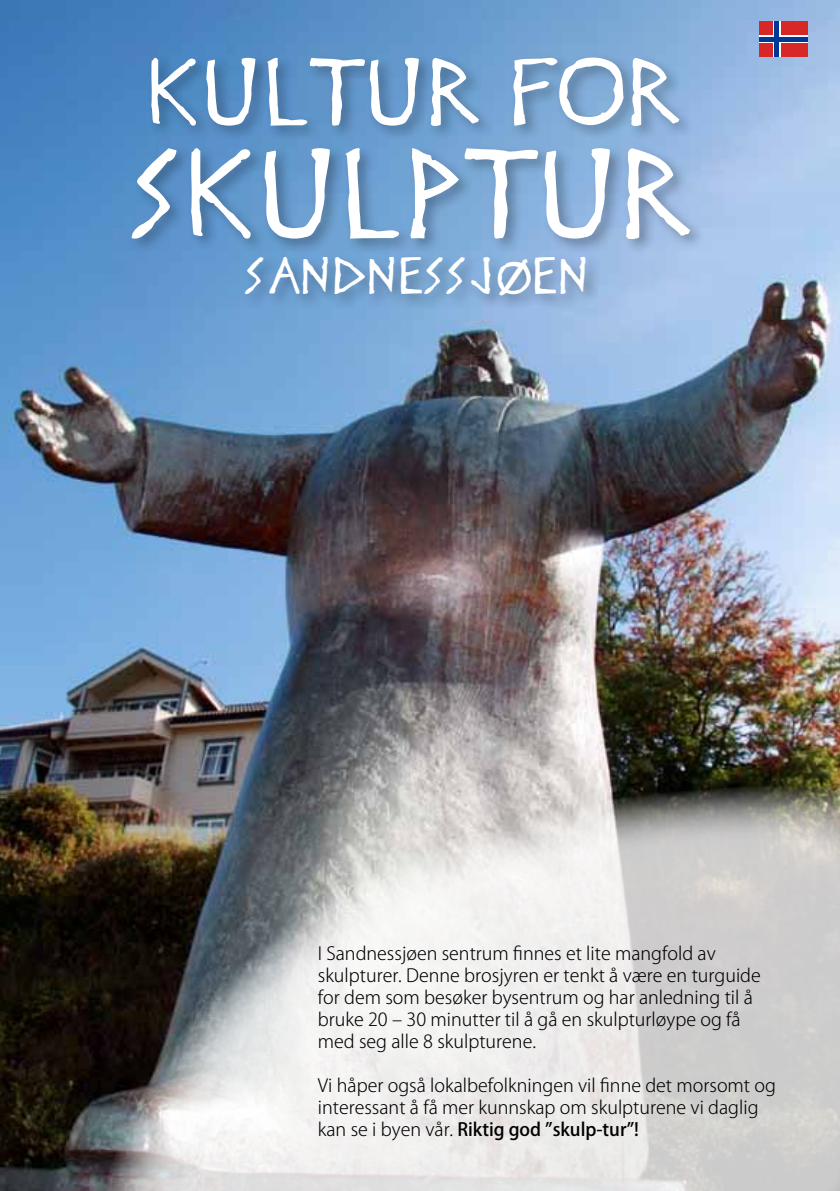
<style>
.page{position:relative;width:840px;height:1191px;background:#fff}
.page>*{position:absolute;margin:0;border:0;box-sizing:border-box;transform-origin:0 0}
.t1{font:112.8px "Disney Heroic";color:#fff}
.t2{font:84.6px "Disney Heroic";color:#fff}
.t3{font:46.4px "Disney Heroic";color:#fff}
.t4{font:300 18px/22px "Koz Go Pro";color:#000}
.s1{font-weight:500}
</style>
<div class="page">
<img style="left:0;top:0;width:839px;height:1191px">
<div style="left:127px;top:52px;width:578px;height:260px;background:#000;opacity:.3"></div>
<svg style="left:91px;top:783px;width:748px;height:408px"></svg>
<svg style="left:758px;top:21px;width:49px;height:36px"></svg>
<div style="left:758px;top:21px;width:14px;height:14px;background:#d72828"></div>
<div style="left:780px;top:21px;width:26px;height:14px;background:#d72828"></div>
<div style="left:758px;top:43px;width:13px;height:14px;background:#d72828"></div>
<div style="left:780px;top:44px;width:26px;height:13px;background:#d72828"></div>
<hr style="left:774px;top:21px;width:4px;height:36px;background:#003897">
<hr style="left:758px;top:37px;width:48px;height:4px;background:#003897">
<h2 class="t2" style="left:151px;top:40px;width:538px">KULTUR FOR</h2>
<h1 class="t1" style="left:137px;top:124px;width:566px">SKULPTUR</h1>
<h3 class="t3" style="left:247px;top:247px;width:346px">SANDNESSJØEN</h3>
<p class="t4" style="left:317px;top:943px;width:444px">I Sandnessjøen sentrum finnes et lite mangfold av skulpturer. Denne brosjyren er tenkt å være en turguide for dem som besøker bysentrum og har anledning til å bruke 20 – 30 minutter til å gå en skulpturløype og få med seg alle 8 skulpturene.</p>
<p class="t4" style="left:317px;top:1075px;width:459px">Vi håper også lokalbefolkningen vil finne det morsomt og interessant å få mer kunnskap om skulpturene vi daglig kan se i byen vår. <span class="s1">Riktig god ”skulp-tur”!</span></p>
</div>
